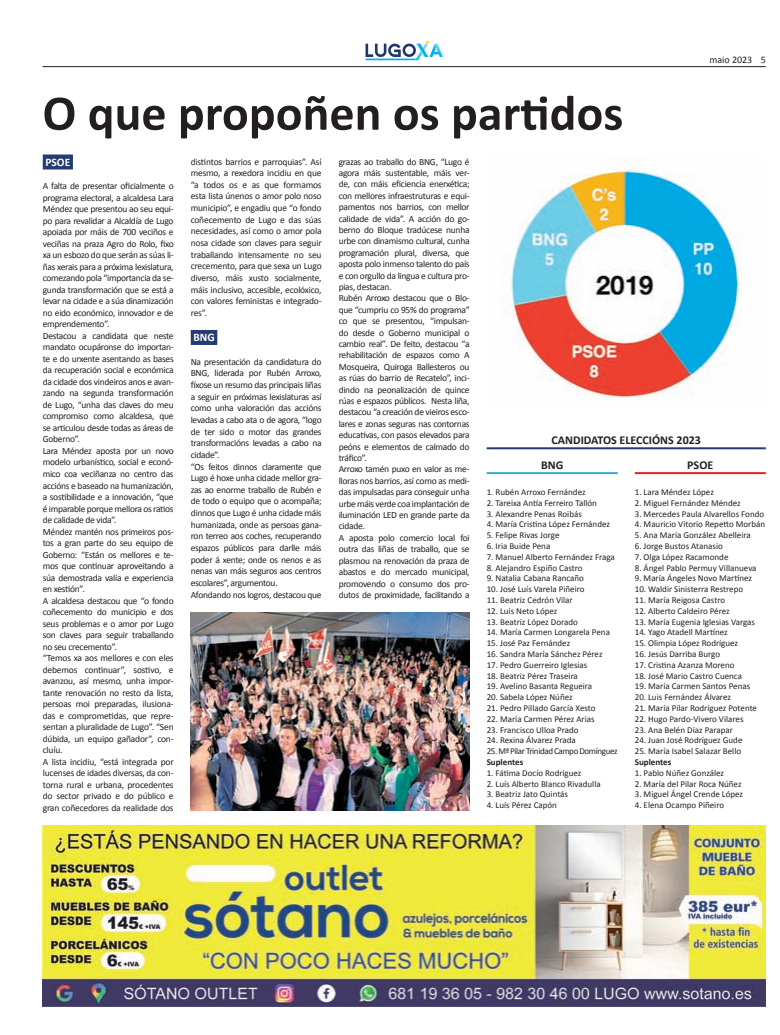
<style>
.page{position:relative;width:780px;height:1035px;background:#fff}
.page>*{position:absolute;margin:0;border:0;box-sizing:border-box;transform-origin:0 0}
.t1{font:700 50px "Calibri";color:#231f20}
.t2{font:700 12px "Calibri";color:#231f20}
.t3{font:700 11.5px "Calibri";color:#fff}
.t4{font:10px "Calibri";color:#231f20}
.t5{font:9.5px/11.5px "Calibri";letter-spacing:-.03em;color:#231f20}
.t6{font:9px "Calibri";color:#231f20}
.t7{font:9px "Calibri";letter-spacing:-.04em;color:#231f20}
.t8{font:700 9px "Calibri";color:#231f20}
</style>
<div class="page">
<svg style="left:365px;top:41px;width:78px;height:19px"></svg>
<hr style="left:43px;top:66px;width:722px;height:1px;background:#231f20">
<hr style="left:486px;top:472px;width:131px;height:2px;background:#38a9d1">
<hr style="left:634px;top:472px;width:131px;height:2px;background:#ee1d23">
<hr style="left:486px;top:447px;width:279px;height:2px;background:#253b73">
<img style="left:43px;top:825px;width:722px;height:181px">
<img style="left:190px;top:612px;width:279px;height:199px">
<div style="left:43px;top:154px;width:30px;height:15px;background:#253b73"></div>
<div style="left:191px;top:330px;width:26px;height:15px;background:#253b73"></div>
<img style="left:501px;top:160px;width:241px;height:238px">
<p class="t4" style="left:709px;top:54px;width:58px">maio 2023 5</p>
<h1 class="t1" style="left:43px;top:82px;width:582px">O que propoñen os partidos</h1>
<p class="t3" style="left:45px;top:155px;width:26px">PSOE</p>
<p class="t5" style="left:43px;top:180px;width:132px">A falta de presentar oficialmente o programa electoral, a alcaldesa Lara<br>Méndez que presentou ao seu equi&shy;po para revalidar a Alcaldía de Lugo apoiada por máis de 700 veciños e veciñas na praza Agro do Rolo, fixo xa un esbozo do que serán as súas li&shy;ñas xerais para a próxima lexislatura, comezando pola “importancia da se&shy;gunda transformación que se está a levar na cidade e a súa dinamización no eido económico, innovador e de emprendemento”.<br>Destacou a candidata que neste mandato ocupáronse do importan&shy;te e do urxente asentando as bases da recuperación social e económica da cidade dos vindeiros anos e avan&shy;zando na segunda transformación de Lugo, “unha das claves do meu compromiso como alcaldesa, que se articulou desde todas as áreas de<br>Goberno”.<br>Lara Méndez aposta por un novo modelo urbanístico, social e econó&shy;mico coa veciñanza no centro das accións e baseado na humanización, a sostibilidade e a innovación, “que é imparable porque mellora os ratios de calidade de vida”.<br>Méndez mantén nos primeiros pos&shy;tos a gran parte do seu equipo de<br>Goberno: “Están os mellores e te&shy;mos que continuar aproveitando a súa demostrada valía e experiencia en xestión”.<br>A alcaldesa destacou que “o fondo coñecemento do municipio e dos seus problemas e o amor por Lugo son claves para seguir traballando no seu crecemento”.<br>“Temos xa aos mellores e con eles debemos continuar”, sostivo, e avanzou, así mesmo, unha impor&shy;tante renovación no resto da lista, persoas moi preparadas, ilusiona&shy;das e comprometidas, que repre&shy;sentan a pluralidade de Lugo”. “Sen dúbida, un equipo gañador”, con&shy;cluíu.<br>A lista incidiu, “está integrada por lucenses de idades diversas, da con&shy;torna rural e urbana, procedentes do sector privado e do público e gran coñecedores da realidade dos</p>
<p class="t5" style="left:191px;top:155px;width:132px;text-align:justify">distintos barrios e parroquias”. Así mesmo, a rexedora incidiu en que “a todos os e as que formamos esta lista únenos o amor polo noso municipio”, e engadiu que “o fondo coñecemento de Lugo e das súas necesidades, así como o amor pola nosa cidade son claves para seguir traballando intensamente no seu crecemento, para que sexa un Lugo diverso, máis xusto socialmente, máis inclusivo, accesible, ecolóxico, con valores feministas e integrado&shy;res”.</p>
<p class="t3" style="left:193px;top:330px;width:23px">BNG</p>
<p class="t5" style="left:191px;top:355px;width:132px">Na presentación da candidatura do<br>BNG, liderada por Rubén Arroxo, fíxose un resumo das principais liñas a seguir en próximas lexislaturas así como unha valoración das accións levadas a cabo ata o de agora, “logo de ter sido o motor das grandes transformacións levadas a cabo na cidade”.<br>“Os feitos dinnos claramente que<br>Lugo é hoxe unha cidade mellor gra&shy;zas ao enorme traballo de Rubén e de todo o equipo que o acompaña; dinnos que Lugo é unha cidade máis humanizada, onde as persoas gana&shy;ron terreo aos coches, recuperando espazos públicos para darlle máis poder á xente; onde os nenos e as nenas van máis seguros aos centros escolares”, argumentou.<br>Afondando nos logros, destacou que</p>
<p class="t5" style="left:339px;top:155px;width:132px">grazas ao traballo do BNG, “Lugo é agora máis sustentable, máis ver&shy;de, con máis eficiencia enerxética; con mellores infraestruturas e equi&shy;pamentos nos barrios, con mellor calidade de vida”. A acción do go&shy;berno do Bloque tradúcese nunha urbe con dinamismo cultural, cunha programación plural, diversa, que aposta polo inmenso talento do país e con orgullo da lingua e cultura pro&shy;pias, destacan.<br>Rubén Arroxo destacou que o Blo&shy;que “cumpriu co 95% do programa” co que se presentou, “impulsan&shy;do desde o Goberno municipal o cambio real”. De feito, destacou “a rehabilitación de espazos como A<br>Mosqueira, Quiroga Ballesteros ou as rúas do barrio de Recatelo”, inci&shy;dindo na peonalización de quince rúas e espazos públicos. Nesta liña, destacou “a creación de vieiros esco&shy;lares e zonas seguras nas contornas educativas, con pasos elevados para peóns e elementos de calmado do tráfico”.<br>Arroxo tamén puxo en valor as me&shy;lloras nos barrios, así como as medi&shy;das impulsadas para conseguir unha urbe máis verde coa implantación de iluminación LED en grande parte da cidade.<br>A aposta polo comercio local foi outra das liñas de traballo, que se plasmou na renovación da praza de abastos e do mercado municipal, promovendo o consumo dos pro&shy;dutos de proximidade, facilitando a</p>
<p class="t2" style="left:551px;top:433px;width:151px">CANDIDATOS ELECCIÓNS 2023</p>
<p class="t2" style="left:541px;top:458px;width:24px">BNG</p>
<p class="t2" style="left:687px;top:458px;width:28px">PSOE</p>
<p class="t6" style="left:486px;top:486px;width:100px">1. Rubén Arroxo Fernández</p>
<p class="t6" style="left:486px;top:497px;width:112px">2. Tareixa Antía Ferreiro Tallón</p>
<p class="t6" style="left:486px;top:508px;width:97px">3. Alexandre Penas Roibás</p>
<p class="t6" style="left:486px;top:519px;width:125px">4. María Cristina López Fernández</p>
<p class="t6" style="left:486px;top:529px;width:74px">5. Felipe Rivas Jorge</p>
<p class="t6" style="left:486px;top:540px;width:65px">6. Iria Buide Pena</p>
<p class="t6" style="left:486px;top:551px;width:130px">7. Manuel Alberto Fernández Fraga</p>
<p class="t6" style="left:486px;top:562px;width:97px">8. Alejandro Espiño Castro</p>
<p class="t6" style="left:486px;top:573px;width:99px">9. Natalia Cabana Rancaño</p>
<p class="t6" style="left:486px;top:583px;width:99px">10. José Luís Varela Piñeiro</p>
<p class="t6" style="left:486px;top:594px;width:88px">11. Beatriz Cedrón Vilar</p>
<p class="t6" style="left:486px;top:605px;width:72px">12. Luís Neto López</p>
<p class="t6" style="left:486px;top:616px;width:93px">13. Beatriz López Dorado</p>
<p class="t6" style="left:486px;top:627px;width:125px">14. María Carmen Longarela Pena</p>
<p class="t6" style="left:486px;top:637px;width:85px">15. José Paz Fernández</p>
<p class="t6" style="left:486px;top:648px;width:117px">16. Sandra María Sánchez Pérez</p>
<p class="t6" style="left:486px;top:659px;width:102px">17. Pedro Guerreiro Iglesias</p>
<p class="t6" style="left:486px;top:670px;width:93px">18. Beatriz Pérez Traseira</p>
<p class="t6" style="left:486px;top:681px;width:107px">19. Avelino Basanta Regueira</p>
<p class="t6" style="left:486px;top:691px;width:87px">20. Sabela López Núñez</p>
<p class="t6" style="left:486px;top:702px;width:110px">21. Pedro Pillado García Xesto</p>
<p class="t6" style="left:486px;top:713px;width:109px">22. María Carmen Pérez Arias</p>
<p class="t6" style="left:486px;top:724px;width:93px">23. Francisco Ulloa Prado</p>
<p class="t6" style="left:486px;top:735px;width:91px">24. Rexina Álvarez Prada</p>
<p class="t7" style="left:486px;top:745px;width:132px">25. Mª Pilar Trinidad Campo Domínguez</p>
<p class="t8" style="left:486px;top:756px;width:38px">Suplentes</p>
<p class="t6" style="left:486px;top:767px;width:96px">1. Fátima Docío Rodríguez</p>
<p class="t6" style="left:486px;top:778px;width:115px">2. Luís Alberto Blanco Rivadulla</p>
<p class="t6" style="left:486px;top:789px;width:83px">3. Beatriz Jato Quintás</p>
<p class="t6" style="left:486px;top:799px;width:72px">4. Luís Pérez Capón</p>
<p class="t6" style="left:634px;top:486px;width:81px">1. Lara Méndez López</p>
<p class="t6" style="left:634px;top:497px;width:107px">2. Miguel Fernández Méndez</p>
<p class="t6" style="left:634px;top:508px;width:131px">3. Mercedes Paula Alvarellos Fondo</p>
<p class="t6" style="left:634px;top:519px;width:132px">4. Mauricio Vitorio Repetto Morbán</p>
<p class="t6" style="left:634px;top:529px;width:117px">5. Ana María González Abelleira</p>
<p class="t6" style="left:634px;top:540px;width:89px">6. Jorge Bustos Atanasio</p>
<p class="t6" style="left:634px;top:551px;width:95px">7. Olga López Racamonde</p>
<p class="t6" style="left:634px;top:562px;width:123px">8. Ángel Pablo Permuy Villanueva</p>
<p class="t6" style="left:634px;top:573px;width:119px">9. María Ángeles Novo Martínez</p>
<p class="t6" style="left:634px;top:583px;width:110px">10. Waldir Sinisterra Restrepo</p>
<p class="t6" style="left:634px;top:594px;width:92px">11. María Reigosa Castro</p>
<p class="t6" style="left:634px;top:605px;width:96px">12. Alberto Caldeiro Pérez</p>
<p class="t6" style="left:634px;top:616px;width:122px">13. María Eugenia Iglesias Vargas</p>
<p class="t6" style="left:634px;top:627px;width:94px">14. Yago Atadell Martínez</p>
<p class="t6" style="left:634px;top:637px;width:105px">15. Olimpia López Rodríguez</p>
<p class="t6" style="left:634px;top:648px;width:87px">16. Jesús Darriba Burgo</p>
<p class="t6" style="left:634px;top:659px;width:101px">17. Cristina Azanza Moreno</p>
<p class="t6" style="left:634px;top:670px;width:109px">18. José Mario Castro Cuenca</p>
<p class="t6" style="left:634px;top:681px;width:117px">19. María Carmen Santos Penas</p>
<p class="t6" style="left:634px;top:691px;width:98px">20. Luis Fernández Álvarez</p>
<p class="t6" style="left:634px;top:702px;width:124px">21. María Pilar Rodríguez Potente</p>
<p class="t6" style="left:634px;top:713px;width:110px">22. Hugo Pardo-Vivero Vilares</p>
<p class="t6" style="left:634px;top:724px;width:100px">23. Ana Belén Díaz Parapar</p>
<p class="t6" style="left:634px;top:735px;width:109px">24. Juan José Rodríguez Gude</p>
<p class="t6" style="left:634px;top:745px;width:108px">25. María Isabel Salazar Bello</p>
<p class="t8" style="left:634px;top:756px;width:38px">Suplentes</p>
<p class="t6" style="left:634px;top:767px;width:91px">1. Pablo Núñez González</p>
<p class="t6" style="left:634px;top:778px;width:108px">2. María del Pilar Roca Núñez</p>
<p class="t6" style="left:634px;top:789px;width:110px">3. Miguel Ángel Crende López</p>
<p class="t6" style="left:634px;top:799px;width:91px">4. Elena Ocampo Piñeiro</p>
</div>
